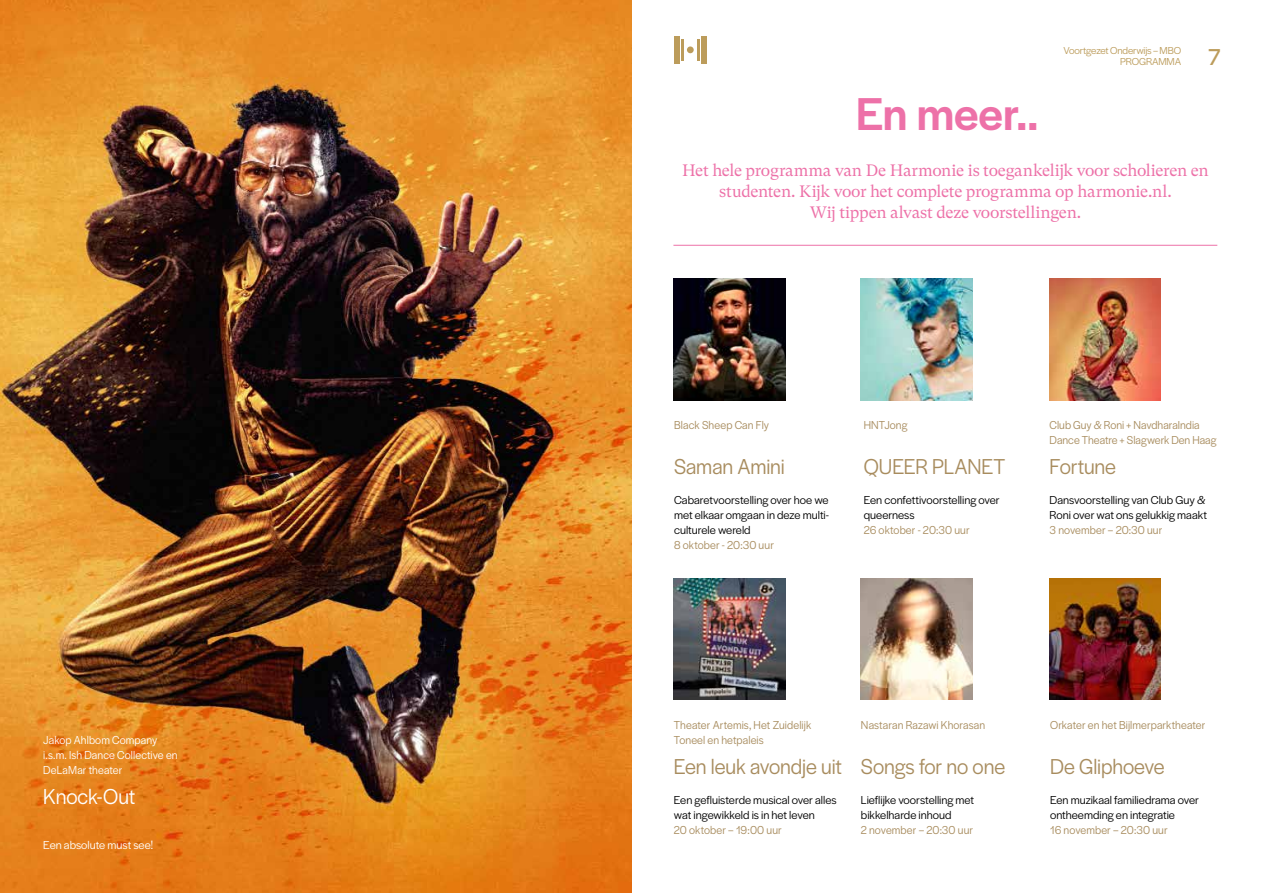
<style>
.page{position:relative;width:1263px;height:893px;background:#fff}
.page>*{position:absolute;margin:0;border:0;box-sizing:border-box;transform-origin:0 0}
.t1{font:500 48px "Halyard Display";color:#ed71a8}
.t2{font:24px "Halyard Display";color:#bc9c5b}
.t3{font:22.5px "Halyard Display";letter-spacing:-.005em;color:#a88c5e;scale:.95 1}
.t4{font:22.5px "Halyard Display";letter-spacing:-.005em;color:#fff;scale:.95 1}
.t5{font:16.5px/21px "GT Super Text";letter-spacing:-.02em;color:#ed71a8;text-align:center}
.t6{font:12px/15px "Halyard Display";color:#000}
.t7{font:12px/15px "Halyard Display";letter-spacing:.01em;color:#a88c5e;scale:.95 1}
.t8{font:12px/15px "Halyard Display";letter-spacing:.01em;color:#fff;scale:.95 1}
.t9{font:12px "Halyard Display";letter-spacing:.01em;color:#fff}
.t10{font:10.5px/10.5px "Halyard Display";letter-spacing:-.015em;color:#bc9c5b;text-align:right}
</style>
<div class="page">
<div style="left:674px;top:36px;width:5px;height:27px;background:#bc9c5b"></div>
<div style="left:701px;top:36px;width:6px;height:27px;background:#bc9c5b"></div>
<hr style="left:681px;top:39px;width:3px;height:22px;background:#bc9c5b">
<hr style="left:697px;top:39px;width:3px;height:22px;background:#bc9c5b">
<div style="left:687px;top:46px;width:7px;height:7px;background:#bc9c5b;border-radius:50%"></div>
<img style="left:0;top:0;width:631px;height:893px">
<img style="left:674px;top:279px;width:111px;height:121px">
<img style="left:674px;top:578px;width:111px;height:121px">
<img style="left:861px;top:279px;width:111px;height:121px">
<img style="left:861px;top:578px;width:111px;height:121px">
<img style="left:1049px;top:279px;width:112px;height:121px">
<img style="left:1049px;top:578px;width:111px;height:121px">
<hr style="left:673px;top:245px;width:544px;height:1px;background:#ed71a8">
<p class="t8" style="left:43px;top:732px;width:143px">Jakop Ahlbom Company i.s.m. Ish Dance Collective en<br>DeLaMar theater</p>
<h3 class="t4" style="left:43px;top:781px;width:99px">Knock-Out</h3>
<p class="t9" style="left:43px;top:837px;width:111px">Een absolute must see!</p>
<h1 class="t1" style="left:856px;top:80px;width:184px">En meer..</h1>
<p class="t10" style="left:1063px;top:45px;width:119px">Voortgezet Onderwijs – MBO<br>PROGRAMMA</p>
<h2 class="t2" style="left:1208px;top:40px;width:14px">7</h2>
<h3 class="t5" style="left:682px;top:160px;width:528px">Het hele programma van De Harmonie is toegankelijk voor scholieren en studenten. Kijk voor het complete programma op harmonie.nl.<br>Wij tippen alvast deze voorstellingen.</h3>
<p class="t7" style="left:674px;top:417px;width:101px">Black Sheep Can Fly</p>
<h3 class="t3" style="left:674px;top:451px;width:118px">Saman Amini</h3>
<p class="t6" style="left:674px;top:492px;width:156px;text-align:justify">Cabaretvoorstelling over hoe we met elkaar omgaan in deze multi&shy;culturele wereld</p>
<p class="t7" style="left:674px;top:537px;width:107px">8 oktober - 20:30 uur</p>
<p class="t7" style="left:864px;top:417px;width:48px">HNTJong</p>
<h3 class="t3" style="left:864px;top:451px;width:150px">QUEER PLANET</h3>
<p class="t6" style="left:864px;top:492px;width:137px">Een confettivoorstelling over queerness</p>
<p class="t7" style="left:864px;top:522px;width:113px">26 oktober - 20:30 uur</p>
<p class="t7" style="left:1049px;top:417px;width:177px">Club Guy &amp; Roni + NavdharaIndia<br>Dance Theatre + Slagwerk Den Haag</p>
<h3 class="t3" style="left:1049px;top:451px;width:72px">Fortune</h3>
<p class="t6" style="left:1049px;top:492px;width:159px">Dansvoorstelling van Club Guy &amp;<br>Roni over wat ons gelukkig maakt</p>
<p class="t7" style="left:1049px;top:522px;width:120px">3 november – 20:30 uur</p>
<p class="t7" style="left:674px;top:717px;width:146px">Theater Artemis, Het Zuidelijk<br>Toneel en hetpaleis</p>
<h3 class="t3" style="left:674px;top:751px;width:178px">Een leuk avondje uit</h3>
<p class="t6" style="left:674px;top:792px;width:164px">Een gefluisterde musical over alles wat ingewikkeld is in het leven</p>
<p class="t7" style="left:674px;top:822px;width:115px">20 oktober – 19:00 uur</p>
<p class="t7" style="left:861px;top:717px;width:132px">Nastaran Razawi Khorasan</p>
<h3 class="t3" style="left:861px;top:751px;width:153px">Songs for no one</h3>
<p class="t6" style="left:861px;top:792px;width:115px">Lieflijke voorstelling met bikkelharde inhoud</p>
<p class="t7" style="left:861px;top:822px;width:120px">2 november – 20:30 uur</p>
<p class="t7" style="left:1050px;top:717px;width:165px">Orkater en het Bijlmerparktheater</p>
<h3 class="t3" style="left:1050px;top:751px;width:122px">De Gliphoeve</h3>
<p class="t6" style="left:1050px;top:792px;width:150px">Een muzikaal familiedrama over ontheemding en integratie</p>
<p class="t7" style="left:1050px;top:822px;width:125px">16 november – 20:30 uur</p>
</div>
